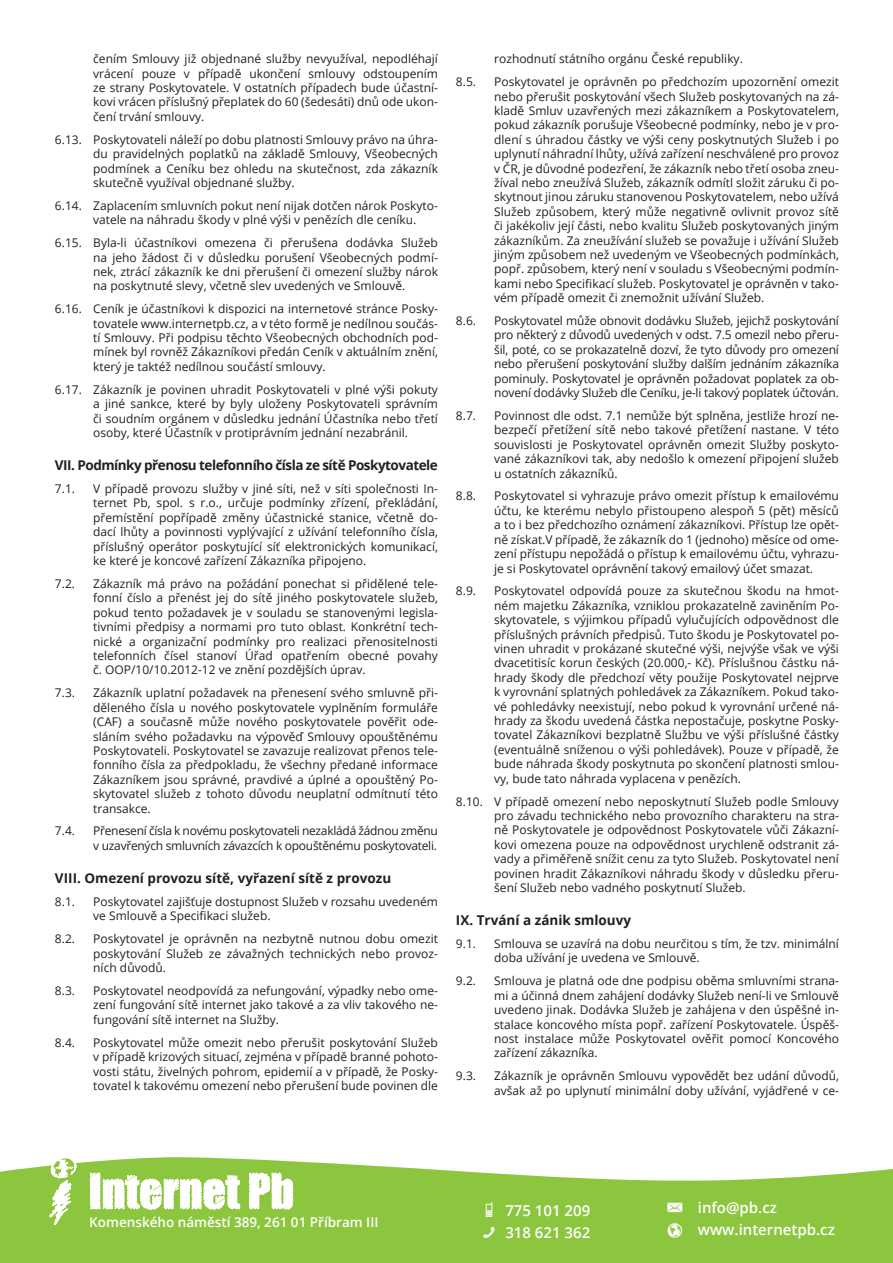
<style>
.page{position:relative;width:893px;height:1263px;background:#fff}
.page>*{position:absolute;margin:0;border:0;box-sizing:border-box;transform-origin:0 0}
.t1{font:600 15px/22.2px "Open Sans";color:#fff}
.t2{font:700 13.5px "Open Sans";color:#231f20}
.t3{font:700 13.5px "Open Sans";letter-spacing:-.035em;color:#231f20}
.t4{font:600 13.5px "Open Sans";color:#fff}
.t5{font:12px/14.4px "Open Sans";color:#231f20;text-align:justify}
.t6{font:12px/14.4px "Open Sans";letter-spacing:-.02em;color:#231f20}
</style>
<div class="page">
<svg style="left:0;top:1162px;width:893px;height:101px;background:#97cc52"></svg>
<svg style="left:9px;top:1157px;width:313px;height:79px"></svg>
<svg style="left:483px;top:1227px;width:12px;height:12px"></svg>
<svg style="left:486px;top:1201px;width:7px;height:15px"></svg>
<svg style="left:668px;top:1223px;width:14px;height:15px"></svg>
<svg style="left:667px;top:1203px;width:15px;height:9px"></svg>
<p class="t5" style="left:93px;top:51px;width:346px">čením Smlouvy již objednané služby nevyužíval, nepodléhají vrácení pouze v případě ukončení smlouvy odstoupením ze strany Poskytovatele. V ostatních případech bude účastní&shy;kovi vrácen příslušný přeplatek do 60 (šedesáti) dnů ode ukon&shy;čení trvání smlouvy.</p>
<p class="t5" style="left:93px;top:132px;width:346px;text-indent:-38px">6.13. Poskytovateli náleží po dobu platnosti Smlouvy právo na úhra&shy;du pravidelných poplatků na základě Smlouvy, Všeobecných podmínek a Ceníku bez ohledu na skutečnost, zda zákazník skutečně využíval objednané služby.</p>
<p class="t5" style="left:93px;top:198px;width:346px;text-indent:-38px">6.14. Zaplacením smluvních pokut není nijak dotčen nárok Poskyto&shy;vatele na náhradu škody v plné výši v penězích dle ceníku.</p>
<p class="t5" style="left:93px;top:235px;width:346px;text-indent:-38px">6.15. Byla-li účastníkovi omezena či přerušena dodávka Služeb na jeho žádost či v důsledku porušení Všeobecných podmí&shy;nek, ztrácí zákazník ke dni přerušení či omezení služby nárok na poskytnuté slevy, včetně slev uvedených ve Smlouvě.</p>
<p class="t5" style="left:93px;top:301px;width:346px;text-indent:-38px">6.16. Ceník je účastníkovi k dispozici na internetové stránce Posky&shy;tovatele www.internetpb.cz, a v této formě je nedílnou součás&shy;tí Smlouvy. Při podpisu těchto Všeobecných obchodních pod&shy;mínek byl rovněž Zákazníkovi předán Ceník v aktuálním znění, který je taktéž nedílnou součástí smlouvy.</p>
<p class="t5" style="left:93px;top:382px;width:346px;text-indent:-38px">6.17. Zákazník je povinen uhradit Poskytovateli v plné výši pokuty a jiné sankce, které by byly uloženy Poskytovateli správním či soudním orgánem v důsledku jednání Účastníka nebo třetí osoby, které Účastník v protiprávním jednání nezabránil.</p>
<p class="t3" style="left:55px;top:456px;width:384px">VII. Podmínky přenosu telefonního čísla ze sítě Poskytovatele</p>
<p class="t5" style="left:55px;top:481px;width:22px">7.1.</p>
<p class="t5" style="left:93px;top:481px;width:346px">V případě provozu služby v jiné síti, než v síti společnosti In&shy;ternet Pb, spol. s r.o., určuje podmínky zřízení, překládání, přemístění popřípadě změny účastnické stanice, včetně do&shy;dací lhůty a povinnosti vyplývající z užívání telefonního čísla, příslušný operátor poskytující síť elektronických komunikací, ke které je koncové zařízení Zákazníka připojeno.</p>
<p class="t5" style="left:55px;top:576px;width:22px">7.2.</p>
<p class="t5" style="left:93px;top:576px;width:346px">Zákazník má právo na požádání ponechat si přidělené tele&shy;fonní číslo a přenést jej do sítě jiného poskytovatele služeb, pokud tento požadavek je v souladu se stanovenými legisla&shy;tivními předpisy a normami pro tuto oblast. Konkrétní tech&shy;nické a organizační podmínky pro realizaci přenositelnosti telefonních čísel stanoví Úřad opatřením obecné povahy č. OOP/10/10.2012-12 ve znění pozdějších úprav.</p>
<p class="t5" style="left:55px;top:685px;width:22px">7.3.</p>
<p class="t5" style="left:93px;top:685px;width:346px">Zákazník uplatní požadavek na přenesení svého smluvně při&shy;děleného čísla u nového poskytovatele vyplněním formuláře (CAF) a současně může nového poskytovatele pověřit ode&shy;sláním svého požadavku na výpověď Smlouvy opouštěnému Poskytovateli. Poskytovatel se zavazuje realizovat přenos tele&shy;fonního čísla za předpokladu, že všechny předané informace Zákazníkem jsou správné, pravdivé a úplné a opouštěný Po&shy;skytovatel služeb z tohoto důvodu neuplatní odmítnutí této transakce.</p>
<p class="t5" style="left:55px;top:823px;width:22px">7.4.</p>
<p class="t6" style="left:93px;top:823px;width:346px">Přenesení čísla k novému poskytovateli nezakládá žádnou změnu v uzavřených smluvních závazcích k opouštěnému poskytovateli.</p>
<p class="t2" style="left:55px;top:869px;width:338px">VIII. Omezení provozu sítě, vyřazení sítě z provozu</p>
<p class="t5" style="left:55px;top:894px;width:22px">8.1.</p>
<p class="t5" style="left:93px;top:894px;width:346px">Poskytovatel zajišťuje dostupnost Služeb v rozsahu uvedeném ve Smlouvě a Specifikaci služeb.</p>
<p class="t5" style="left:55px;top:931px;width:22px">8.2.</p>
<p class="t5" style="left:93px;top:931px;width:346px">Poskytovatel je oprávněn na nezbytně nutnou dobu omezit poskytování Služeb ze závažných technických nebo provoz&shy;ních důvodů.</p>
<p class="t5" style="left:55px;top:983px;width:22px">8.3.</p>
<p class="t5" style="left:93px;top:983px;width:346px">Poskytovatel neodpovídá za nefungování, výpadky nebo ome&shy;zení fungování sítě internet jako takové a za vliv takového ne&shy;fungování sítě internet na Služby.</p>
<p class="t5" style="left:55px;top:1035px;width:22px">8.4.</p>
<p class="t5" style="left:93px;top:1035px;width:346px">Poskytovatel může omezit nebo přerušit poskytování Služeb v případě krizových situací, zejména v případě branné pohoto&shy;vosti státu, živelných pohrom, epidemií a v případě, že Posky&shy;tovatel k takovému omezení nebo přerušení bude povinen dle</p>
<p class="t5" style="left:494px;top:51px;width:250px">rozhodnutí státního orgánu České republiky.</p>
<p class="t5" style="left:456px;top:74px;width:22px">8.5.</p>
<p class="t5" style="left:494px;top:74px;width:346px">Poskytovatel je oprávněn po předchozím upozornění omezit nebo přerušit poskytování všech Služeb poskytovaných na zá&shy;kladě Smluv uzavřených mezi zákazníkem a Poskytovatelem, pokud zákazník porušuje Všeobecné podmínky, nebo je v pro&shy;dlení s úhradou částky ve výši ceny poskytnutých Služeb i po uplynutí náhradní lhůty, užívá zařízení neschválené pro provoz v ČR, je důvodné podezření, že zákazník nebo třetí osoba zneu&shy;žíval nebo zneužívá Služeb, zákazník odmítl složit záruku či po&shy;skytnout jinou záruku stanovenou Poskytovatelem, nebo užívá Služeb způsobem, který může negativně ovlivnit provoz sítě či jakékoliv její části, nebo kvalitu Služeb poskytovaných jiným zákazníkům. Za zneužívání služeb se považuje i užívání Služeb jiným způsobem než uvedeným ve Všeobecných podmínkách, popř. způsobem, který není v souladu s Všeobecnými podmín&shy;kami nebo Specifikací služeb. Poskytovatel je oprávněn v tako&shy;vém případě omezit či znemožnit užívání Služeb.</p>
<p class="t5" style="left:456px;top:313px;width:22px">8.6.</p>
<p class="t5" style="left:494px;top:313px;width:346px">Poskytovatel může obnovit dodávku Služeb, jejichž poskytování pro některý z důvodů uvedených v odst. 7.5 omezil nebo přeru&shy;šil, poté, co se prokazatelně dozví, že tyto důvody pro omezení nebo přerušení poskytování služby dalším jednáním zákazníka pominuly. Poskytovatel je oprávněn požadovat poplatek za ob&shy;novení dodávky Služeb dle Ceníku, je-li takový poplatek účtován.</p>
<p class="t5" style="left:456px;top:408px;width:22px">8.7.</p>
<p class="t5" style="left:494px;top:408px;width:346px">Povinnost dle odst. 7.1 nemůže být splněna, jestliže hrozí ne&shy;bezpečí přetížení sítě nebo takové přetížení nastane. V této souvislosti je Poskytovatel oprávněn omezit Služby poskyto&shy;vané zákazníkovi tak, aby nedošlo k omezení připojení služeb u ostatních zákazníků.</p>
<p class="t5" style="left:456px;top:489px;width:22px">8.8.</p>
<p class="t5" style="left:494px;top:489px;width:346px">Poskytovatel si vyhrazuje právo omezit přístup k emailovému účtu, ke kterému nebylo přistoupeno alespoň 5 (pět) měsíců a to i bez předchozího oznámení zákazníkovi. Přístup lze opět&shy;ně získat.V případě, že zákazník do 1 (jednoho) měsíce od ome&shy;zení přístupu nepožádá o přístup k emailovému účtu, vyhrazu&shy;je si Poskytovatel oprávnění takový emailový účet smazat.</p>
<p class="t5" style="left:456px;top:583px;width:22px">8.9.</p>
<p class="t5" style="left:494px;top:583px;width:346px">Poskytovatel odpovídá pouze za skutečnou škodu na hmot&shy;ném majetku Zákazníka, vzniklou prokazatelně zaviněním Po&shy;skytovatele, s výjimkou případů vylučujících odpovědnost dle příslušných právních předpisů. Tuto škodu je Poskytovatel po&shy;vinen uhradit v prokázané skutečné výši, nejvýše však ve výši dvacetitisíc korun českých (20.000,- Kč). Příslušnou částku ná&shy;hrady škody dle předchozí věty použije Poskytovatel nejprve k vyrovnání splatných pohledávek za Zákazníkem. Pokud tako&shy;vé pohledávky neexistují, nebo pokud k vyrovnání určené ná&shy;hrady za škodu uvedená částka nepostačuje, poskytne Posky&shy;tovatel Zákazníkovi bezplatně Službu ve výši příslušné částky (eventuálně sníženou o výši pohledávek). Pouze v případě, že bude náhrada škody poskytnuta po skončení platnosti smlou&shy;vy, bude tato náhrada vyplacena v penězích.</p>
<p class="t5" style="left:494px;top:794px;width:346px;text-indent:-38px">8.10. V případě omezení nebo neposkytnutí Služeb podle Smlouvy pro závadu technického nebo provozního charakteru na stra&shy;ně Poskytovatele je odpovědnost Poskytovatele vůči Zákazní&shy;kovi omezena pouze na odpovědnost urychleně odstranit zá&shy;vady a přiměřeně snížit cenu za tyto Služeb. Poskytovatel není povinen hradit Zákazníkovi náhradu škody v důsledku přeru&shy;šení Služeb nebo vadného poskytnutí Služeb.</p>
<p class="t2" style="left:456px;top:911px;width:177px">IX. Trvání a zánik smlouvy</p>
<p class="t5" style="left:456px;top:936px;width:22px">9.1.</p>
<p class="t5" style="left:494px;top:936px;width:346px">Smlouva se uzavírá na dobu neurčitou s tím, že tzv. minimální doba užívání je uvedena ve Smlouvě.</p>
<p class="t5" style="left:456px;top:973px;width:22px">9.2.</p>
<p class="t5" style="left:494px;top:973px;width:346px">Smlouva je platná ode dne podpisu oběma smluvními strana&shy;mi a účinná dnem zahájení dodávky Služeb není-li ve Smlouvě uvedeno jinak. Dodávka Služeb je zahájena v den úspěšné in&shy;stalace koncového místa popř. zařízení Poskytovatele. Úspěš&shy;nost instalace může Poskytovatel ověřit pomocí Koncového zařízení zákazníka.</p>
<p class="t5" style="left:456px;top:1068px;width:22px">9.3.</p>
<p class="t5" style="left:494px;top:1068px;width:346px">Zákazník je oprávněn Smlouvu vypovědět bez udání důvodů, avšak až po uplynutí minimální doby užívání, vyjádřené v ce-</p>
<p class="t4" style="left:89px;top:1213px;width:282px">Komenského náměstí 389, 261 01 Příbram III</p>
<p class="t1" style="left:505px;top:1199px;width:86px">775 101 209<br>318 621 362</p>
<p class="t1" style="left:698px;top:1196px;width:139px">info@pb.cz www.internetpb.cz</p>
</div>
